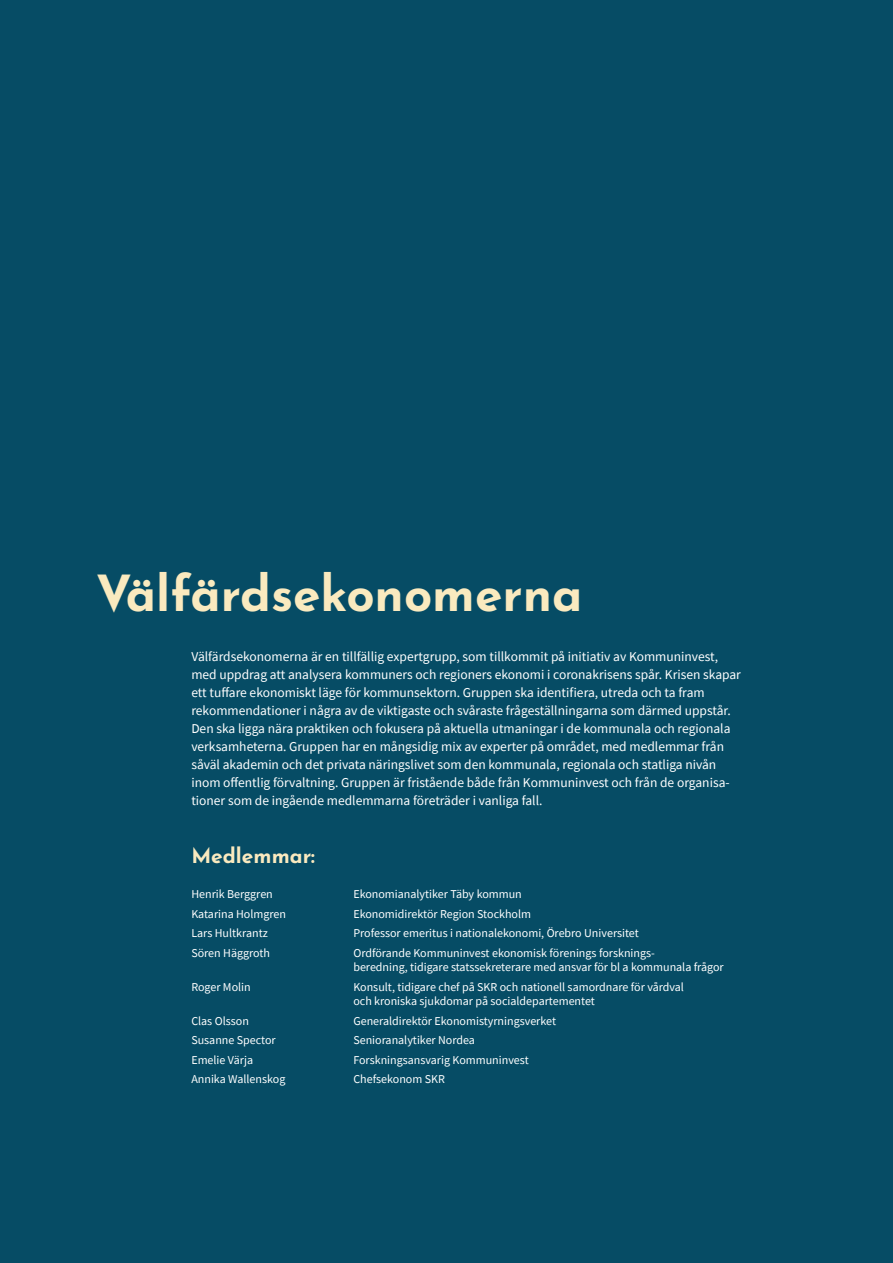
<style>
.page{position:relative;width:893px;height:1263px;background:#064c65}
.page>*{position:absolute;margin:0;border:0;box-sizing:border-box;transform-origin:0 0}
.Stor_rubrik_2{font:100 49.5px "Josefin Sans";color:#faeabf}
.Brödtext_-_Source_Sa{font:100 21px "Josefin Sans";color:#faeabf}
.Brödtext_-_Source_Sa-2{font:13.5px/18px "Source Sans Pro";color:#fff}
.Brödtext_-_Source_Sa-3{font:12px/14.4px "Source Sans Pro";color:#fff}
</style>
<div class="page">
<p class="Stor_rubrik_2" style="left:96px;top:557px;width:488px">Välfärdsekonomerna</p>
<p class="Brödtext_-_Source_Sa-2" style="left:191px;top:647px;width:551px">Välfärdsekonomerna är en tillfällig expertgrupp, som tillkommit på initiativ av Kommuninvest, med uppdrag att analysera kommuners och regioners ekonomi i coronakrisens spår. Krisen skapar ett tuffare ekonomiskt läge för kommunsektorn. Gruppen ska identifiera, utreda och ta fram rekommendationer i några av de viktigaste och svåraste frågeställningarna som därmed uppstår.<br>Den ska ligga nära praktiken och fokusera på aktuella utmaningar i de kommunala och regionala verksamheterna. Gruppen har en mångsidig mix av experter på området, med medlemmar från</p>
<p class="Brödtext_-_Source_Sa-2" style="left:191px;top:755px;width:540px">såväl akademin och det privata näringslivet som den kommunala, regionala och statliga nivån inom offentlig förvaltning. Gruppen är fristående både från Kommuninvest och från de organisa&shy;tioner som de ingående medlemmarna företräder i vanliga fall.</p>
<p class="Brödtext_-_Source_Sa" style="left:191px;top:840px;width:125px">Medlemmar:</p>
<p class="Brödtext_-_Source_Sa-3" style="left:191px;top:887px;width:83px">Henrik Berggren</p>
<p class="Brödtext_-_Source_Sa-3" style="left:353px;top:887px;width:170px">Ekonomianalytiker Täby kommun</p>
<p class="Brödtext_-_Source_Sa-3" style="left:191px;top:906px;width:96px">Katarina Holmgren</p>
<p class="Brödtext_-_Source_Sa-3" style="left:353px;top:906px;width:179px">Ekonomidirektör Region Stockholm</p>
<p class="Brödtext_-_Source_Sa-3" style="left:191px;top:926px;width:78px">Lars Hultkrantz</p>
<p class="Brödtext_-_Source_Sa-3" style="left:353px;top:926px;width:287px">Professor emeritus i nationalekonomi, Örebro Universitet</p>
<p class="Brödtext_-_Source_Sa-3" style="left:191px;top:945px;width:80px">Sören Häggroth</p>
<p class="Brödtext_-_Source_Sa-3" style="left:353px;top:945px;width:303px">Ordförande Kommuninvest ekonomisk förenings forsknings-</p>
<p class="Brödtext_-_Source_Sa-3" style="left:353px;top:960px;width:372px">beredning, tidigare statssekreterare med ansvar för bl a kommunala frågor</p>
<p class="Brödtext_-_Source_Sa-3" style="left:191px;top:979px;width:61px">Roger Molin</p>
<p class="Brödtext_-_Source_Sa-3" style="left:353px;top:979px;width:332px">Konsult, tidigare chef på SKR och nationell samordnare för vårdval och kroniska sjukdomar på socialdepartementet</p>
<p class="Brödtext_-_Source_Sa-3" style="left:191px;top:1013px;width:59px">Clas Olsson</p>
<p class="Brödtext_-_Source_Sa-3" style="left:353px;top:1013px;width:204px">Generaldirektör Ekonomistyrningsverket</p>
<p class="Brödtext_-_Source_Sa-3" style="left:191px;top:1033px;width:86px">Susanne Spector</p>
<p class="Brödtext_-_Source_Sa-3" style="left:353px;top:1033px;width:123px">Senioranalytiker Nordea</p>
<p class="Brödtext_-_Source_Sa-3" style="left:191px;top:1052px;width:63px">Emelie Värja</p>
<p class="Brödtext_-_Source_Sa-3" style="left:353px;top:1052px;width:177px">Forskningsansvarig Kommuninvest</p>
<p class="Brödtext_-_Source_Sa-3" style="left:191px;top:1072px;width:96px">Annika Wallenskog</p>
<p class="Brödtext_-_Source_Sa-3" style="left:353px;top:1072px;width:93px">Chefsekonom SKR</p>
</div>
